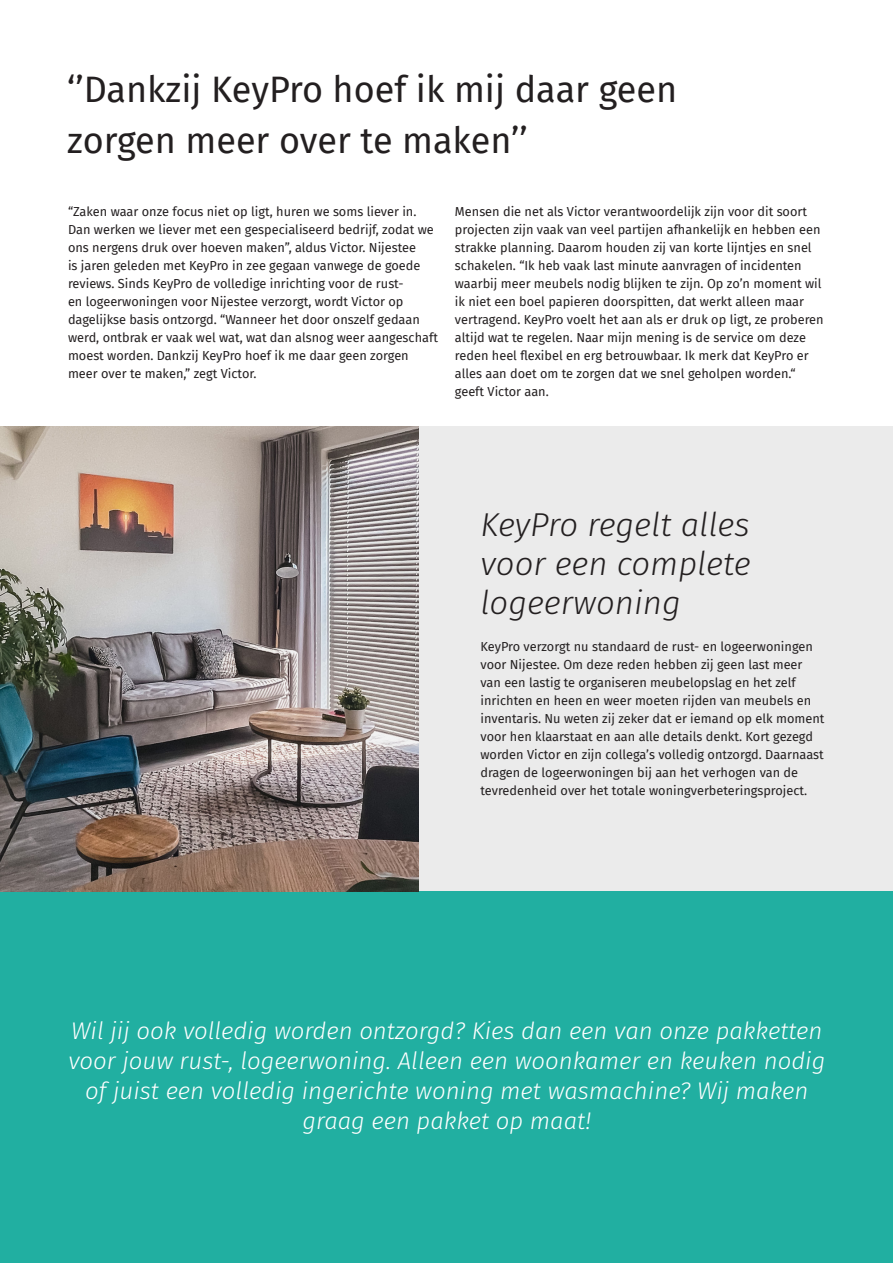
<style>
.page{position:relative;width:893px;height:1263px;background:#fff}
.page>*{position:absolute;margin:0;border:0;box-sizing:border-box;transform-origin:0 0}
.t1{font:36px/51px "Fira Sans";color:#231f20}
.t2{font:italic 300 33px/39px "Fira Sans";color:#231f20;text-align:justify}
.t3{font:italic 300 24px/30px "Fira Sans";color:#fff;text-align:center}
.t4{font:12.75px/18px "Fira Sans";color:#231f20}
</style>
<div class="page">
<div style="left:1px;top:427px;width:892px;height:464px;background:#ebebeb"></div>
<div style="left:0;top:891px;width:893px;height:372px;background:#21afa1"></div>
<img style="left:0;top:427px;width:419px;height:464px">
<h1 class="t1" style="left:67px;top:63px;width:611px">‘’Dankzij KeyPro hoef ik mij daar geen zorgen meer over te maken’’</h1>
<p class="t4" style="left:68px;top:202px;width:371px">“Zaken waar onze focus niet op ligt, huren we soms liever in.<br>Dan werken we liever met een gespecialiseerd bedrijf, zodat we ons nergens druk over hoeven maken”, aldus Victor. Nijestee<br>is jaren geleden met KeyPro in zee gegaan vanwege de goede reviews. Sinds KeyPro de volledige inrichting voor de rust-<br>en logeerwoningen voor Nijestee verzorgt, wordt Victor op dagelijkse basis ontzorgd. “Wanneer het door onszelf gedaan werd, ontbrak er vaak wel wat, wat dan alsnog weer aangeschaft moest worden. Dankzij KeyPro hoef ik me daar geen zorgen meer over te maken,” zegt Victor.</p>
<p class="t4" style="left:455px;top:202px;width:370px">Mensen die net als Victor verantwoordelijk zijn voor dit soort projecten zijn vaak van veel partijen afhankelijk en hebben een strakke planning. Daarom houden zij van korte lijntjes en snel schakelen. “Ik heb vaak last minute aanvragen of incidenten waarbij meer meubels nodig blijken te zijn. Op zo’n moment wil ik niet een boel papieren doorspitten, dat werkt alleen maar vertragend. KeyPro voelt het aan als er druk op ligt, ze proberen altijd wat te regelen. Naar mijn mening is de service om deze reden heel flexibel en erg betrouwbaar. Ik merk dat KeyPro er alles aan doet om te zorgen dat we snel geholpen worden.“ geeft Victor aan.</p>
<h2 class="t2" style="left:480px;top:505px;width:272px">KeyPro regelt alles voor een complete logeerwoning</h2>
<p class="t4" style="left:480px;top:638px;width:345px">KeyPro verzorgt nu standaard de rust- en logeerwoningen voor Nijestee. Om deze reden hebben zij geen last meer van een lastig te organiseren meubelopslag en het zelf inrichten en heen en weer moeten rijden van meubels en inventaris. Nu weten zij zeker dat er iemand op elk moment voor hen klaarstaat en aan alle details denkt. Kort gezegd worden Victor en zijn collega’s volledig ontzorgd. Daarnaast dragen de logeerwoningen bij aan het verhogen van de tevredenheid over het totale woningverbeteringsproject.</p>
<h3 class="t3" style="left:68px;top:1016px;width:758px">Wil jij ook volledig worden ontzorgd? Kies dan een van onze pakketten voor jouw rust-, logeerwoning. Alleen een woonkamer en keuken nodig of juist een volledig ingerichte woning met wasmachine? Wij maken graag een pakket op maat!</h3>
</div>
